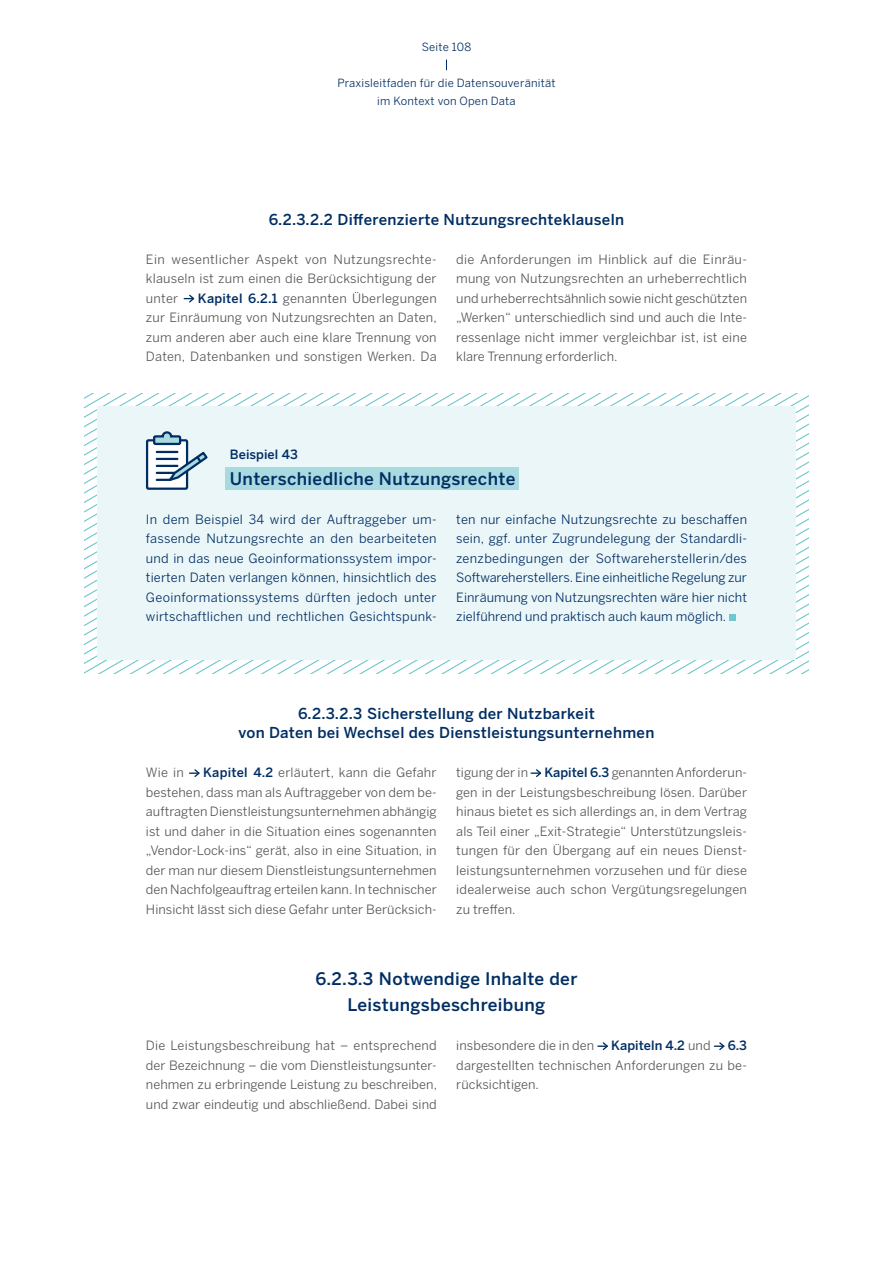
<style>
.page{position:relative;width:893px;height:1263px;background:#fff}
.page>*{position:absolute;margin:0;border:0;box-sizing:border-box;transform-origin:0 0}
._1_1_1_1_H4_IHV{font:500 17.25px/26px "Benton Sans";letter-spacing:.02em;color:#002e63;text-align:center}
.Beispiel_Headline{font:500 17.25px "Benton Sans";letter-spacing:.02em;color:#002e63}
._1_1_1_1_1_H5_IHV{font:500 15px/19.5px "Benton Sans";letter-spacing:.02em;color:#002e63;text-align:center}
.Copytext_8_5_13_s{font:12.75px/19.5px "Benton Sans";letter-spacing:.005em;color:#565656;text-align:justify}
.Copytext_8_5_13_b{font:12.75px/19.5px "Benton Sans";letter-spacing:.005em;color:#002e63;text-align:justify}
.Copytext_8_5_13_s-2{font:500 12.75px "Benton Sans";letter-spacing:.005em;color:#002e63}
.Beispiel_Overline{font:500 12.75px "Benton Sans";letter-spacing:.005em;color:#002e63}
.t1{font:11.25px/18px "Benton Sans";letter-spacing:.02em;color:#002e63;text-align:center}
.s1{font-weight:500;color:#002e63}
.s2{font-weight:400;color:#565656}
</style>
<div class="page">
<svg style="left:84px;top:394px;width:724px;height:279px"></svg>
<svg style="left:165px;top:587px;width:643px;height:86px"></svg>
<div style="left:97px;top:407px;width:699px;height:253px;background:#ebf6f8"></div>
<svg style="left:184px;top:294px;width:11px;height:9px"></svg>
<div style="left:226px;top:467px;width:293px;height:23px;background:#a9dae0"></div>
<div style="left:729px;top:614px;width:7px;height:7px;background:#6ec6cf"></div>
<svg style="left:190px;top:769px;width:10px;height:8px"></svg>
<svg style="left:531px;top:769px;width:11px;height:8px"></svg>
<svg style="left:598px;top:1042px;width:10px;height:9px"></svg>
<svg style="left:714px;top:1042px;width:11px;height:8px"></svg>
<div style="left:147px;top:440px;width:40px;height:49px;background:#fff;border-radius:2px"></div>
<div style="left:146px;top:439px;width:42px;height:51px;border:2px solid #002e63;border-radius:2px"></div>
<svg style="left:152px;top:431px;width:56px;height:56px"></svg>
<p class="t1" style="left:422px;top:38px;width:51px">Seite 108</p>
<p class="t1" style="left:337px;top:74px;width:220px">Praxisleitfaden für die Datensouveränität im Kontext von Open Data</p>
<h5 class="_1_1_1_1_1_H5_IHV" style="left:269px;top:209px;width:357px">6.2.3.2.2 Differenzierte Nutzungsrechteklauseln</h5>
<p class="Copytext_8_5_13_s" style="left:146px;top:249px;width:292px">Ein wesentlicher Aspekt von Nutzungsrechte&shy;klauseln ist zum einen die Berücksichtigung der unter</p>
<p class="Copytext_8_5_13_s" style="left:456px;top:249px;width:292px">die Anforderungen im Hinblick auf die Einräu&shy;mung von Nutzungsrechten an urheberrechtlich und urheberrechtsähnlich sowie nicht geschützten „Werken“ unterschiedlich sind und auch die Inte&shy;ressenlage nicht immer vergleichbar ist, ist eine klare Trennung erforderlich.</p>
<p class="Copytext_8_5_13_s" style="left:146px;top:288px;width:292px;text-indent:52px"><span class="s1">Kapitel 6.2.1</span> genannten Überlegungen zur Einräumung von Nutzungsrechten an Daten, zum anderen aber auch eine klare Trennung von Daten, Datenbanken und sonstigen Werken. Da</p>
<p class="Beispiel_Overline" style="left:230px;top:446px;width:69px">Beispiel 43</p>
<p class="Beispiel_Headline" style="left:230px;top:468px;width:287px">Unterschiedliche Nutzungsrechte</p>
<p class="Copytext_8_5_13_b" style="left:146px;top:509px;width:292px">In dem Beispiel 34 wird der Auftraggeber um&shy;fassende Nutzungsrechte an den bearbeiteten und in das neue Geoinformationssystem impor&shy;tierten Daten verlangen können, hinsichtlich des Geoinformationssystems dürften jedoch unter wirtschaftlichen und rechtlichen Gesichtspunk-</p>
<p class="Copytext_8_5_13_b" style="left:456px;top:509px;width:292px">ten nur einfache Nutzungsrechte zu beschaffen sein, ggf. unter Zugrundelegung der Standardli&shy;zenzbedingungen der Softwareherstellerin/des Softwareherstellers. Eine einheitliche Regelung zur Einräumung von Nutzungsrechten wäre hier nicht zielführend und praktisch auch kaum möglich.</p>
<h5 class="_1_1_1_1_1_H5_IHV" style="left:239px;top:703px;width:417px">6.2.3.2.3 Sicherstellung der Nutzbarkeit<br>von Daten bei Wechsel des Dienstleistungsunternehmen</h5>
<p class="Copytext_8_5_13_s" style="left:146px;top:762px;width:292px;text-indent:57px"><span class="s1">Kapitel 4.2</span> erläutert, kann die Gefahr bestehen, dass man als Auftraggeber von dem be&shy;auftragten Dienstleistungsunternehmen abhängig ist und daher in die Situation eines sogenannten „Vendor-Lock-ins“ gerät, also in eine Situation, in der man nur diesem Dienstleistungsunternehmen den Nachfolgeauftrag erteilen kann. In technischer Hinsicht lässt sich diese Gefahr unter Berücksich-</p>
<p class="Copytext_8_5_13_s" style="left:456px;top:762px;width:73px">tigung der in</p>
<p class="Copytext_8_5_13_s" style="left:456px;top:762px;width:292px;text-indent:88px"><span class="s1">Kapitel 6.3</span> genannten Anforderun&shy;gen in der Leistungsbeschreibung lösen. Darüber hinaus bietet es sich allerdings an, in dem Vertrag als Teil einer „Exit-Strategie“ Unterstützungsleis&shy;tungen für den Übergang auf ein neues Dienst&shy;leistungsunternehmen vorzusehen und für diese idealerweise auch schon Vergütungsregelungen zu treffen.</p>
<p class="Copytext_8_5_13_s" style="left:146px;top:762px;width:39px">Wie in</p>
<h4 class="_1_1_1_1_H4_IHV" style="left:316px;top:966px;width:263px">6.2.3.3 Notwendige Inhalte der<br>Leistungsbeschreibung</h4>
<p class="Copytext_8_5_13_s" style="left:146px;top:1035px;width:293px">Die Leistungsbeschreibung hat – entsprechend der Bezeichnung – die vom Dienstleistungsunter&shy;nehmen zu erbringende Leistung zu beschreiben, und zwar eindeutig und abschließend. Dabei sind</p>
<p class="Copytext_8_5_13_s" style="left:456px;top:1035px;width:140px">insbesondere die in den</p>
<p class="Copytext_8_5_13_s-2" style="left:611px;top:1038px;width:101px">Kapiteln 4.2 <span class="s2">und</span></p>
<p class="Copytext_8_5_13_s" style="left:456px;top:1035px;width:292px;text-indent:272px"><span class="s1">6.3 </span>dargestellten technischen Anforderungen zu be&shy;rücksichtigen.</p>
</div>
